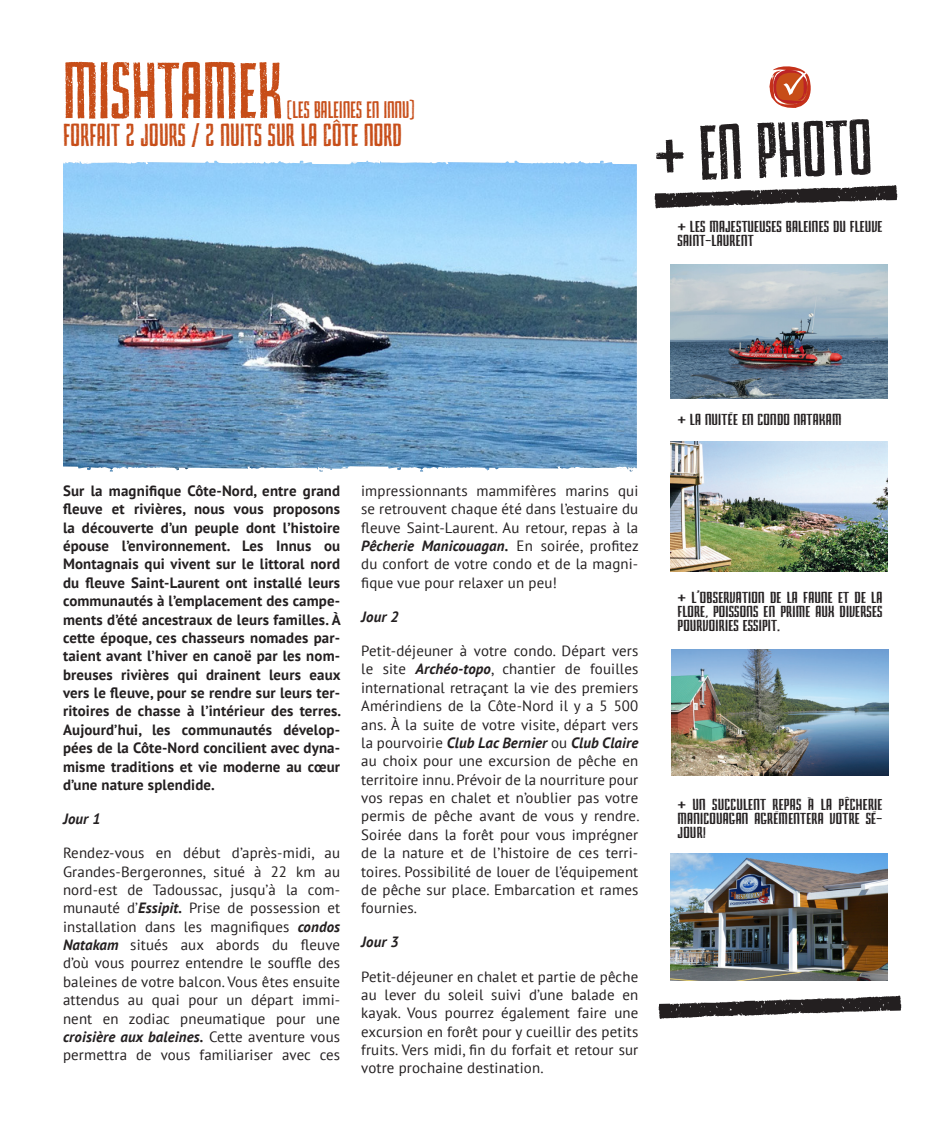
<style>
.page{position:relative;width:943px;height:1141px;background:#fff}
.page>*{position:absolute;margin:0;border:0;box-sizing:border-box;transform-origin:0 0}
.Grand_titre{font:70px "Primma Handmade Complete";letter-spacing:.015em;color:#c74d18}
.Encore{font:68.95px "Primma Handmade Complete";color:#231f20}
.Grand_titre___Second{font:28px "Primma Handmade Complete";letter-spacing:.01em;color:#c74d18}
.Grand_titre-2{font:21px "Primma Handmade Complete";letter-spacing:.015em;color:#c74d18}
.Articles___Texte{font:14.88px/18.4px "PT Sans";letter-spacing:.01em;color:#231f20;text-align:justify}
.Article___Intro{font:14.88px/18.4px "PT Sans";letter-spacing:.01em;color:#231f20;text-align:justify}
.Article___Intro-2{font:700 14.88px/18.4px "PT Sans";letter-spacing:.01em;color:#231f20;text-align:justify}
.Articles___Texte-2{font:italic 700 14.88px "PT Sans";letter-spacing:.01em;color:#231f20}
.Article___Intro-3{font:italic 700 14.88px "PT Sans";color:#231f20}
.Encore___Texte{font:14px/14px "Primma Handmade Complete";letter-spacing:.01em;color:#231f20;text-align:justify;scale:1.35 1}
.s1{font-weight:700;font-style:italic}
</style>
<div class="page">
<img style="left:63px;top:161px;width:574px;height:310px">
<img style="left:144px;top:161px;width:456px;height:4px">
<img style="left:670px;top:264px;width:218px;height:134px">
<svg style="left:658px;top:995px;width:243px;height:24px"></svg>
<svg style="left:769px;top:66px;width:42px;height:42px"></svg>
<svg style="left:654px;top:185px;width:243px;height:24px"></svg>
<img style="left:670px;top:442px;width:217px;height:129px">
<img style="left:671px;top:649px;width:217px;height:127px">
<img style="left:670px;top:854px;width:217px;height:127px">
<p class="Grand_titre" style="left:63px;top:41px;width:221px">MISHTAMEK</p>
<p class="Grand_titre-2" style="left:287px;top:95px;width:129px">(LES BALEINES EN INNU)</p>
<p class="Grand_titre___Second" style="left:63px;top:115px;width:340px">FORFAIT 2 JOURS / 2 NUITS SUR LA CÔTE NORD</p>
<p class="Encore" style="left:652px;top:106px;width:219px;rotate:-2deg">+ EN PHOTO</p>
<p class="Encore___Texte" style="left:677px;top:218px;width:153px">+ LES MAJESTUEUSES BALEINES DU FLEUVE<br>SAINT-LAURENT</p>
<p class="Article___Intro-2" style="left:63px;top:481px;width:280px">Sur la magnifique Côte-Nord, entre grand fleuve et rivières, nous vous proposons la découverte d’un peuple dont l’histoire épouse l’environnement. Les Innus ou Montagnais qui vivent sur le littoral nord du fleuve Saint-Laurent ont installé leurs communautés à l’emplacement des campe&shy;ments d’été ancestraux de leurs familles. À cette époque, ces chasseurs nomades par&shy;taient avant l’hiver en canoë par les nom&shy;breuses rivières qui drainent leurs eaux vers le fleuve, pour se rendre sur leurs ter&shy;ritoires de chasse à l’intérieur des terres.<br>Aujourd’hui, les communautés dévelop&shy;pées de la Côte-Nord concilient avec dyna&shy;misme traditions et vie moderne au cœur d’une nature splendide.</p>
<p class="Article___Intro-3" style="left:63px;top:809px;width:39px">Jour 1</p>
<p class="Article___Intro" style="left:63px;top:843px;width:279px">Rendez-vous en début d’après-midi, au Grandes-Bergeronnes, situé à 22 km au nord-est de Tadoussac, jusqu’à la com&shy;munauté d’<span class="s1">Essipit.</span> Prise de possession et installation dans les magnifiques <span class="s1">condos Natakam</span> situés aux abords du fleuve d’où vous pourrez entendre le souffle des baleines de votre balcon. Vous êtes ensuite attendus au quai pour un départ immi&shy;nent en zodiac pneumatique pour une <span class="s1">croisière aux baleines.</span> Cette aventure vous permettra de vous familiariser avec ces</p>
<p class="Article___Intro" style="left:361px;top:481px;width:279px">impressionnants mammifères marins qui se retrouvent chaque été dans l’estuaire du fleuve Saint-Laurent. Au retour, repas à la <span class="s1">Pêcherie Manicouagan.</span> En soirée, profitez du confort de votre condo et de la magni&shy;fique vue pour relaxer un peu!</p>
<p class="Articles___Texte-2" style="left:361px;top:607px;width:39px">Jour 2</p>
<p class="Articles___Texte" style="left:361px;top:641px;width:280px">Petit-déjeuner à votre condo. Départ vers le site <span class="s1">Archéo-topo</span>, chantier de fouilles international retraçant la vie des premiers Amérindiens de la Côte-Nord il y a 5 500 ans. À la suite de votre visite, départ vers la pourvoirie <span class="s1">Club Lac Bernier</span> ou <span class="s1">Club Claire </span>au choix pour une excursion de pêche en territoire innu. Prévoir de la nourriture pour vos repas en chalet et n’oublier pas votre permis de pêche avant de vous y rendre.<br>Soirée dans la forêt pour vous imprégner de la nature et de l’histoire de ces terri&shy;toires. Possibilité de louer de l’équipement de pêche sur place. Embarcation et rames fournies.</p>
<p class="Articles___Texte-2" style="left:361px;top:932px;width:39px">Jour 3</p>
<p class="Articles___Texte" style="left:361px;top:967px;width:279px">Petit-déjeuner en chalet et partie de pêche au lever du soleil suivi d’une balade en kayak. Vous pourrez également faire une excursion en forêt pour y cueillir des petits fruits. Vers midi, fin du forfait et retour sur votre prochaine destination.</p>
<p class="Encore___Texte" style="left:677px;top:411px;width:123px">+ LA NUITÉE EN CONDO NATAKAM</p>
<p class="Encore___Texte" style="left:677px;top:589px;width:153px">+ L’OBSERVATION DE LA FAUNE ET DE LA FLORE, POISSONS EN PRIME AUX DIVERSES POURVOIRIES ESSIPIT.</p>
<p class="Encore___Texte" style="left:677px;top:796px;width:153px">+ UN SUCCULENT REPAS À LA PÊCHERIE MANICOUAGAN AGRÉMENTERA VOTRE SÉ-JOUR!</p>
</div>
